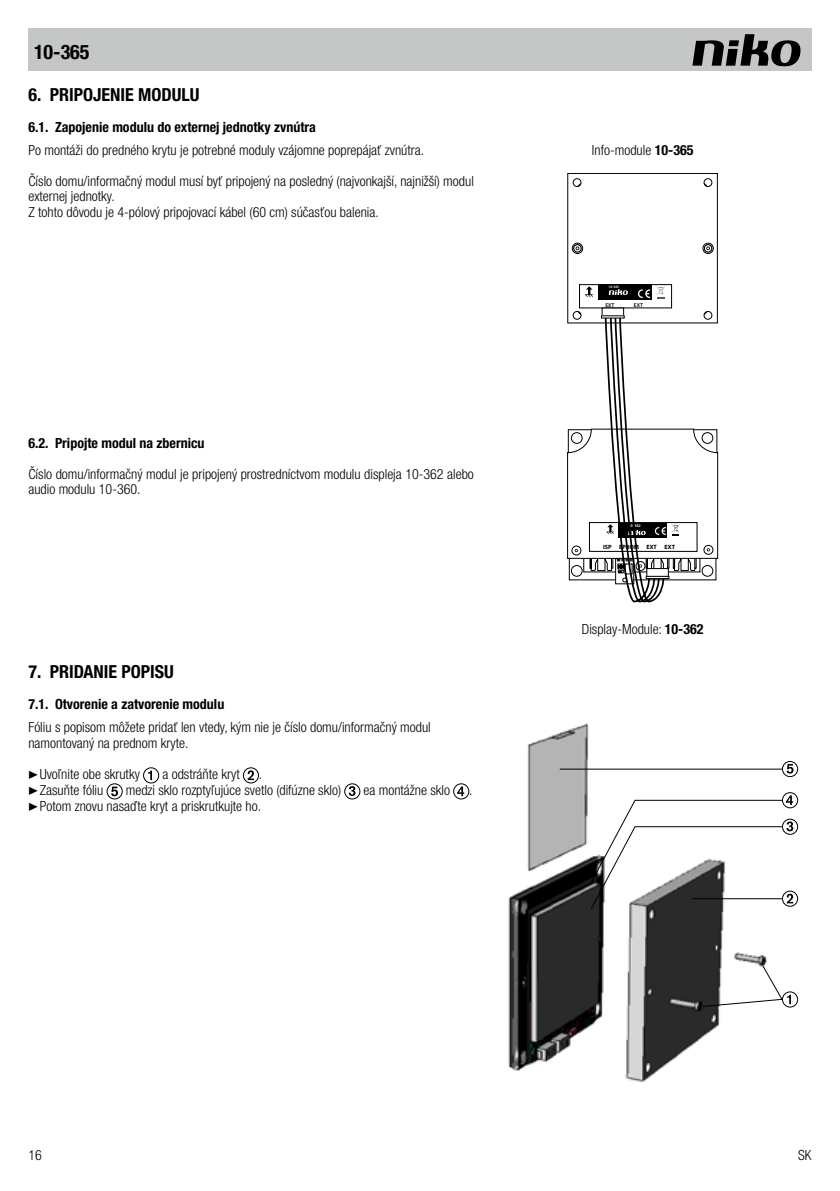
<style>
.page{position:relative;width:840px;height:1191px;background:#fff}
.page>*{position:absolute;margin:0;border:0;box-sizing:border-box;transform-origin:0 0}
.t1{font:700 condensed 20px "Helvetica Neue LT Pro";color:#000}
.t2{font:700 condensed 18px "Helvetica Neue LT Pro";color:#000}
.t3{font:300 condensed 14px/15.4px "Helvetica Neue LT Pro";color:#000}
.t4{font:700 condensed 14px "Helvetica Neue LT Pro";color:#000}
.t5{font:700 6.2px "Myriad Pro";color:#000}
.t6{font:600 5.6px "Myriad Pro";letter-spacing:.005em;color:#000}
.t7{font:600 4.2px "Myriad Pro";color:#fff}
.t8{font:600 3.6px "Myriad Pro";color:#fff}
.s1{font-family:"Acumin Pro";font-weight:700;font-stretch:normal}
.s2{font-weight:700}
</style>
<div class="page">
<div style="left:28px;top:28px;width:783px;height:43px;background:#c5c6c6"></div>
<svg style="left:692px;top:34px;width:108px;height:32px"></svg>
<div style="left:567px;top:173px;width:150px;height:150px;border:1px solid #000"></div>
<div style="left:572px;top:178px;width:9px;height:9px;border:1px solid #000;border-radius:50%"></div>
<svg style="left:577px;top:183px;width:4px;height:4px"></svg>
<div style="left:703px;top:178px;width:8px;height:9px;border:1px solid #000;border-radius:50%"></div>
<svg style="left:703px;top:183px;width:4px;height:4px"></svg>
<svg style="left:567px;top:243px;width:150px;height:359px"></svg>
<svg style="left:148px;top:770px;width:4px;height:10px"></svg>
<div style="left:143px;top:767px;width:16px;height:16px;border:1px solid #000;border-radius:50%"></div>
<svg style="left:247px;top:770px;width:7px;height:10px"></svg>
<div style="left:243px;top:767px;width:16px;height:16px;border:1px solid #000;border-radius:50%"></div>
<svg style="left:111px;top:786px;width:7px;height:10px"></svg>
<div style="left:107px;top:783px;width:15px;height:16px;border:1px solid #000;border-radius:50%"></div>
<svg style="left:348px;top:786px;width:7px;height:10px"></svg>
<div style="left:344px;top:783px;width:16px;height:16px;border:1px solid #000;border-radius:50%"></div>
<svg style="left:457px;top:786px;width:7px;height:10px"></svg>
<div style="left:453px;top:783px;width:16px;height:16px;border:1px solid #000;border-radius:50%"></div>
<div style="left:781px;top:991px;width:16px;height:16px;border:1px solid #000;border-radius:50%"></div>
<div style="left:781px;top:891px;width:16px;height:15px;border:1px solid #000;border-radius:50%"></div>
<div style="left:781px;top:819px;width:16px;height:15px;border:1px solid #000;border-radius:50%"></div>
<div style="left:781px;top:792px;width:16px;height:16px;border:1px solid #000;border-radius:50%"></div>
<svg style="left:786px;top:764px;width:7px;height:9px"></svg>
<div style="left:781px;top:761px;width:16px;height:16px;border:1px solid #000;border-radius:50%"></div>
<img style="left:508px;top:723px;width:263px;height:359px">
<hr style="left:559px;top:768px;width:222px;height:1px;background:#000">
<svg style="left:701px;top:965px;width:89px;height:42px"></svg>
<svg style="left:590px;top:795px;width:202px;height:114px"></svg>
<h1 class="t1" style="left:34px;top:40px;width:57px">10-365</h1>
<p class="t2" style="left:28px;top:83px;width:172px">6. PRIPOJENIE MODULU</p>
<p class="t4" style="left:28px;top:118px;width:289px">6.1. Zapojenie modulu do externej jednotky zvnútra</p>
<p class="t3" style="left:28px;top:135px;width:447px;line-height:30.8px">Po montáži do predného krytu je potrebné moduly vzájomne poprepájať zvnútra.<br>Číslo domu/informačný modul musí byť pripojený na posledný (najvonkajší, najnižší) modul</p>
<p class="t3" style="left:28px;top:189px;width:352px">externej jednotky.<br>Z tohto dôvodu je 4-pólový pripojovací kábel (60 cm) súčasťou balenia.</p>
<p class="t4" style="left:28px;top:434px;width:178px">6.2. Pripojte modul na zbernicu</p>
<p class="t3" style="left:28px;top:466px;width:447px">Číslo domu/informačný modul je pripojený prostredníctvom modulu displeja 10-362 alebo audio modulu 10-360.</p>
<p class="t2" style="left:28px;top:660px;width:147px">7. PRIDANIE POPISU</p>
<p class="t4" style="left:28px;top:695px;width:197px">7.1. Otvorenie a zatvorenie modulu</p>
<p class="t3" style="left:28px;top:719px;width:404px">Fóliu s popisom môžete pridať len vtedy, kým nie je číslo domu/informačný modul namontovaný na prednom kryte.</p>
<p class="t3" style="left:28px;top:766px;width:113px"><span class="s1">▶</span>Uvoľnite obe skrutky</p>
<p class="t3" style="left:162px;top:766px;width:79px">a odstráňte kryt</p>
<p class="t3" style="left:259px;top:766px;width:5px">.</p>
<p class="t3" style="left:28px;top:782px;width:76px"><span class="s1">▶</span>Zasuňte fóliu</p>
<p class="t3" style="left:126px;top:782px;width:217px">medzi sklo rozptyľujúce svetlo (difúzne sklo)</p>
<p class="t3" style="left:363px;top:782px;width:88px">ea montážne sklo</p>
<p class="t3" style="left:469px;top:782px;width:5px">.</p>
<p class="t3" style="left:28px;top:798px;width:234px"><span class="s1">▶</span>Potom znovu nasaďte kryt a priskrutkujte ho.</p>
<p class="t3" style="left:591px;top:142px;width:103px">Info-module <span class="s2">10-365</span></p>
<p class="t8" style="left:608px;top:285px;width:12px">10-365</p>
<p class="t6" style="left:605px;top:302px;width:11px">EXT</p>
<p class="t6" style="left:633px;top:302px;width:11px">EXT</p>
<p class="t7" style="left:628px;top:523px;width:14px">10-362</p>
<p class="t5" style="left:602px;top:542px;width:73px">ISP EPROM EXT EXT</p>
<p class="t3" style="left:581px;top:621px;width:123px">Display-Module: <span class="s2">10-362</span></p>
<p class="t3" style="left:28px;top:1147px;width:15px">16</p>
<p class="t3" style="left:797px;top:1147px;width:15px">SK</p>
</div>
